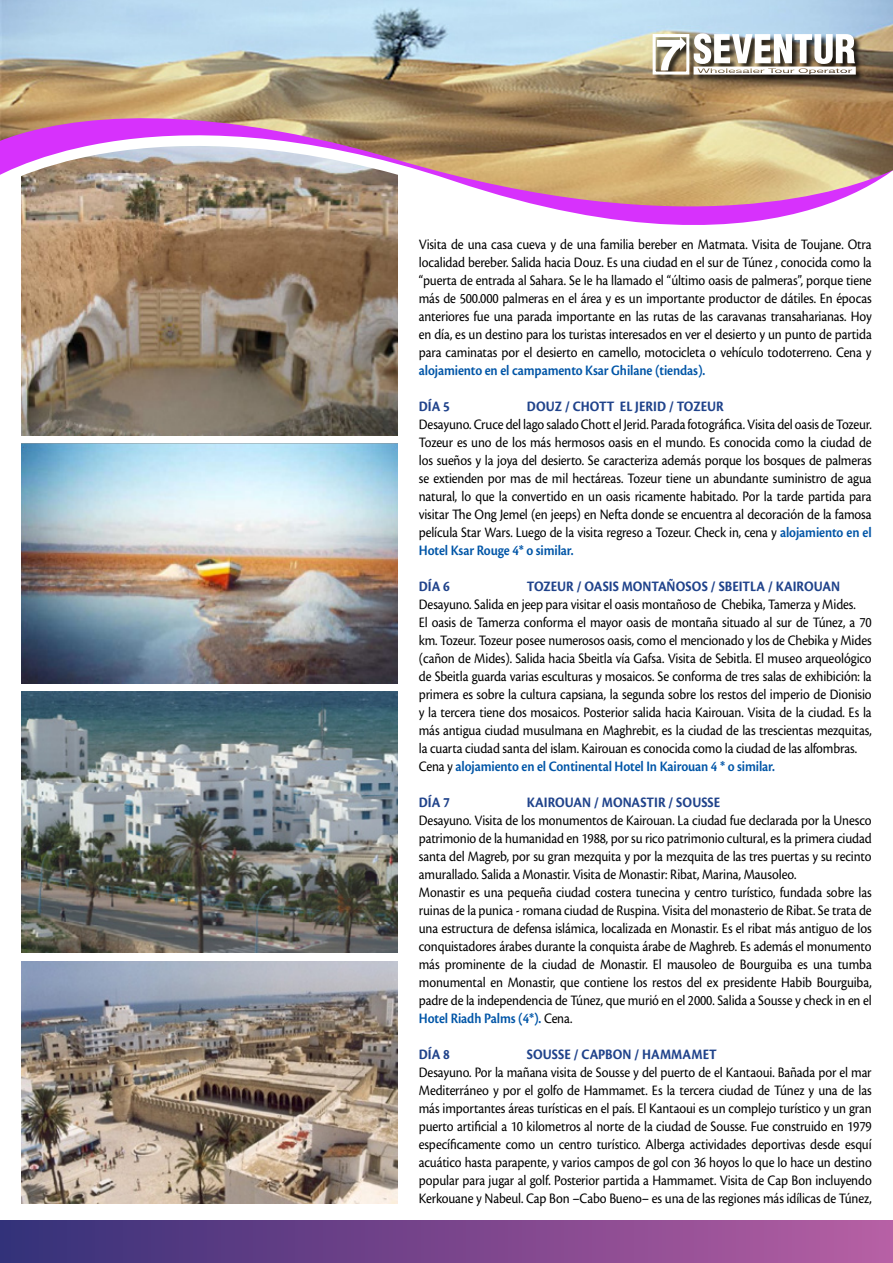
<style>
.page{position:relative;width:893px;height:1263px;background:#fff}
.page>*{position:absolute;margin:0;border:0;box-sizing:border-box;transform-origin:0 0}
.t1{font:15px/18px "Cronos Pro";letter-spacing:-.01em;color:#000;text-align:justify;scale:.9 1}
.t2{font:700 15px "Cronos Pro";color:#20438b;scale:.9 1}
.t3{font:600 15px "Cronos Pro";letter-spacing:-.01em;color:#0055a7;scale:.9 1}
.s1{font-weight:600;color:#0055a7}
</style>
<div class="page">
<img style="left:21px;top:307px;width:377px;height:129px">
<img style="left:21px;top:443px;width:377px;height:241px">
<svg style="left:21px;top:296px;width:377px;height:11px"></svg>
<svg style="left:21px;top:208px;width:794px;height:88px"></svg>
<img style="left:0;top:0;width:893px;height:208px">
<div style="left:653px;top:34px;width:211px;height:49px;background:#000;opacity:.77"></div>
<div style="left:653px;top:34px;width:36px;height:41px;border:3px solid #fff"></div>
<svg style="left:657px;top:37px;width:29px;height:33px"></svg>
<svg style="left:694px;top:33px;width:162px;height:42px"></svg>
<div style="left:0;top:1220px;width:893px;height:43px;background:linear-gradient(to right,#362f78,#b85da2)"></div>
<img style="left:21px;top:691px;width:377px;height:261px">
<img style="left:21px;top:961px;width:377px;height:242px">
<p class="t1" style="left:419px;top:235px;width:505px">Visita de una casa cueva y de una familia bereber en Matmata. Visita de Toujane. Otra localidad bereber. Salida hacia Douz. Es una ciudad en el sur de Túnez , conocida como la “puerta de entrada al Sahara. Se le ha llamado el “último oasis de palmeras”, porque tiene más de 500.000 palmeras en el área y es un importante productor de dátiles. En épocas anteriores fue una parada importante en las rutas de las caravanas transaharianas. Hoy en día, es un destino para los turistas interesados en ver el desierto y un punto de partida para caminatas por el desierto en camello, motocicleta o vehículo todoterreno. Cena y</p>
<p class="t3" style="left:419px;top:361px;width:320px">alojamiento en el campamento Ksar Ghilane (tiendas).</p>
<p class="t2" style="left:419px;top:397px;width:36px">DÍA 5</p>
<p class="t2" style="left:527px;top:397px;width:220px">DOUZ / CHOTT EL JERID / TOZEUR</p>
<p class="t1" style="left:419px;top:415px;width:505px">Desayuno. Cruce del lago salado Chott el Jerid. Parada fotográfica. Visita del oasis de Tozeur.<br>Tozeur es uno de los más hermosos oasis en el mundo. Es conocida como la ciudad de los sueños y la joya del desierto. Se caracteriza además porque los bosques de palmeras se extienden por mas de mil hectáreas. Tozeur tiene un abundante suministro de agua natural, lo que la convertido en un oasis ricamente habitado. Por la tarde partida para visitar The Ong Jemel (en jeeps) en Nefta donde se encuentra al decoración de la famosa película Star Wars. Luego de la visita regreso a Tozeur. Check in, cena y <span class="s1">alojamiento en el Hotel Ksar Rouge 4* o similar.</span></p>
<p class="t2" style="left:419px;top:577px;width:36px">DÍA 6</p>
<p class="t2" style="left:527px;top:577px;width:349px">TOZEUR / OASIS MONTAÑOSOS / SBEITLA / KAIROUAN</p>
<p class="t1" style="left:419px;top:595px;width:505px;text-align:left">Desayuno. Salida en jeep para visitar el oasis montañoso de Chebika, Tamerza y Mides.<br>El oasis de Tamerza conforma el mayor oasis de montaña situado al sur de Túnez, a 70 km. Tozeur. Tozeur posee numerosos oasis, como el mencionado y los de Chebika y Mides (cañon de Mides). Salida hacia Sbeitla vía Gafsa. Visita de Sebitla. El museo arqueológico de Sbeitla guarda varias esculturas y mosaicos. Se conforma de tres salas de exhibición: la primera es sobre la cultura capsiana, la segunda sobre los restos del imperio de Dionisio y la tercera tiene dos mosaicos. Posterior salida hacia Kairouan. Visita de la ciudad. Es la más antigua ciudad musulmana en Maghrebit, es la ciudad de las trescientas mezquitas, la cuarta ciudad santa del islam. Kairouan es conocida como la ciudad de las alfombras.<br>Cena y <span class="s1">alojamiento en el Continental Hotel In Kairouan 4 * o similar.</span></p>
<p class="t2" style="left:419px;top:793px;width:36px">DÍA 7</p>
<p class="t2" style="left:527px;top:793px;width:216px">KAIROUAN / MONASTIR / SOUSSE</p>
<p class="t1" style="left:419px;top:811px;width:505px;text-align:left">Desayuno. Visita de los monumentos de Kairouan. La ciudad fue declarada por la Unesco patrimonio de la humanidad en 1988, por su rico patrimonio cultural, es la primera ciudad santa del Magreb, por su gran mezquita y por la mezquita de las tres puertas y su recinto amurallado. Salida a Monastir. Visita de Monastir: Ribat, Marina, Mausoleo.<br>Monastir es una pequeña ciudad costera tunecina y centro turístico, fundada sobre las ruinas de la punica - romana ciudad de Ruspina. Visita del monasterio de Ribat. Se trata de una estructura de defensa islámica, localizada en Monastir. Es el ribat más antiguo de los conquistadores árabes durante la conquista árabe de Maghreb. Es además el monumento más prominente de la ciudad de Monastir. El mausoleo de Bourguiba es una tumba monumental en Monastir, que contiene los restos del ex presidente Habib Bourguiba, padre de la independencia de Túnez, que murió en el 2000. Salida a Sousse y check in en el <span class="s1">Hotel Riadh Palms (4*).</span> Cena.</p>
<p class="t2" style="left:419px;top:1045px;width:36px">DÍA 8</p>
<p class="t2" style="left:527px;top:1045px;width:213px">SOUSSE / CAPBON / HAMMAMET</p>
<p class="t1" style="left:419px;top:1063px;width:505px">Desayuno. Por la mañana visita de Sousse y del puerto de el Kantaoui. Bañada por el mar Mediterráneo y por el golfo de Hammamet. Es la tercera ciudad de Túnez y una de las más importantes áreas turísticas en el país. El Kantaoui es un complejo turístico y un gran puerto artificial a 10 kilometros al norte de la ciudad de Sousse. Fue construido en 1979 específicamente como un centro turístico. Alberga actividades deportivas desde esquí acuático hasta parapente, y varios campos de gol con 36 hoyos lo que lo hace un destino popular para jugar al golf. Posterior partida a Hammamet. Visita de Cap Bon incluyendo Kerkouane y Nabeul. Cap Bon –Cabo Bueno– es una de las regiones más idílicas de Túnez,</p>
</div>
